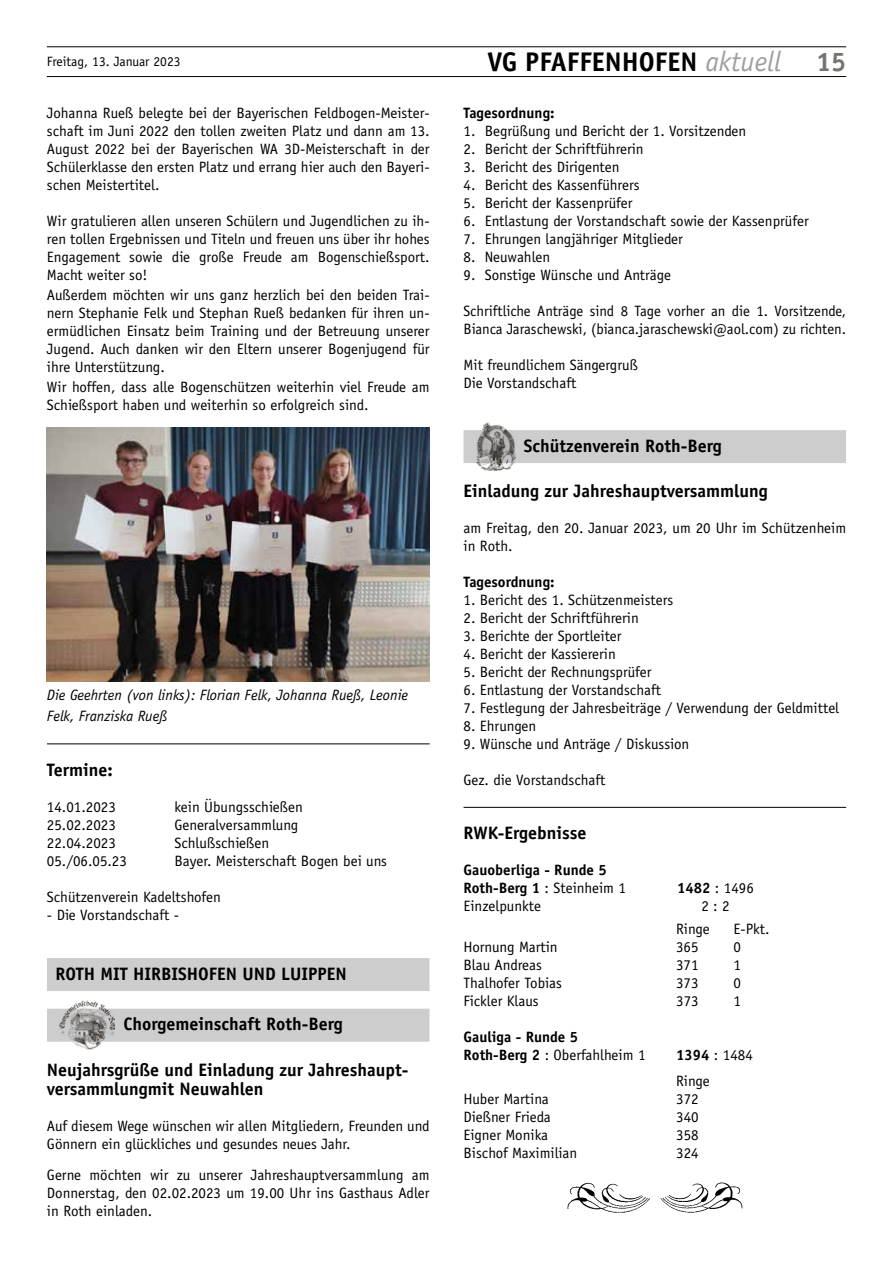
<style>
.page{position:relative;width:893px;height:1263px;background:#fff}
.page>*{position:absolute;margin:0;border:0;box-sizing:border-box;transform-origin:0 0}
.t1{font:700 27px "Officina Sans";color:#000}
.t2{font:700 27px "Officina Sans";color:#787370}
.t3{font:700 18px/19.5px "Officina Sans";color:#000}
.t4{font:15px/18px "Officina Sans";color:#000}
.t5{font:700 15px/18px "Officina Sans";color:#000}
.t6{font:italic 15px/21.6px "Officina Sans";color:#000}
.t7{font:13.5px "Officina Sans";color:#000}
.s1{font-weight:400;font-style:italic;font-size:28.35px;color:#a19f9d}
.s2{font-weight:400}
.s3{font-weight:700}
</style>
<div class="page">
<hr style="left:47px;top:76px;width:799px;height:1px;background:#000">
<hr style="left:47px;top:47px;width:799px;height:1px;background:#000">
<hr style="left:47px;top:744px;width:383px;height:1px;background:#000">
<img style="left:47px;top:428px;width:383px;height:254px">
<div style="left:47px;top:958px;width:382px;height:33px;background:#cecdcd"></div>
<div style="left:47px;top:1009px;width:382px;height:33px;background:#cecdcd"></div>
<img style="left:60px;top:1000px;width:55px;height:50px">
<hr style="left:463px;top:807px;width:383px;height:1px;background:#000">
<div style="left:463px;top:430px;width:383px;height:33px;background:#cecdcd"></div>
<img style="left:476px;top:422px;width:39px;height:49px">
<img style="left:567px;top:1182px;width:176px;height:31px">
<h1 class="t1" style="left:487px;top:45px;width:295px">VG PFAFFENHOFEN <span class="s1">aktuell</span></h1>
<p class="t7" style="left:47px;top:53px;width:135px">Freitag, 13. Januar 2023</p>
<h1 class="t2" style="left:816px;top:45px;width:32px">15</h1>
<p class="t4" style="left:47px;top:104px;width:384px;text-align:justify">Johanna Rueß belegte bei der Bayerischen Feldbogen-Meister&shy;schaft im Juni 2022 den tollen zweiten Platz und dann am 13.<br>August 2022 bei der Bayerischen WA 3D-Meisterschaft in der Schülerklasse den ersten Platz und errang hier auch den Bayeri&shy;schen Meistertitel.</p>
<p class="t4" style="left:47px;top:212px;width:384px;text-align:justify">Wir gratulieren allen unseren Schülern und Jugendlichen zu ih&shy;ren tollen Ergebnissen und Titeln und freuen uns über ihr hohes Engagement sowie die große Freude am Bogenschießsport.<br>Macht weiter so!</p>
<p class="t4" style="left:47px;top:286px;width:384px;text-align:justify">Außerdem möchten wir uns ganz herzlich bei den beiden Trai&shy;nern Stephanie Felk und Stephan Rueß bedanken für ihren un&shy;ermüdlichen Einsatz beim Training und der Betreuung unserer Jugend. Auch danken wir den Eltern unserer Bogenjugend für ihre Unterstützung.</p>
<p class="t4" style="left:47px;top:378px;width:384px">Wir hoffen, dass alle Bogenschützen weiterhin viel Freude am<br>Schießsport haben und weiterhin so erfolgreich sind.</p>
<p class="t5" style="left:463px;top:104px;width:93px">Tagesordnung:</p>
<p class="t4" style="left:463px;top:122px;width:284px">1. Begrüßung und Bericht der 1. Vorsitzenden</p>
<p class="t4" style="left:463px;top:140px;width:182px">2. Bericht der Schriftführerin</p>
<p class="t4" style="left:463px;top:158px;width:158px">3. Bericht des Dirigenten</p>
<p class="t4" style="left:463px;top:176px;width:178px">4. Bericht des Kassenführers</p>
<p class="t4" style="left:463px;top:194px;width:171px">5. Bericht der Kassenprüfer</p>
<p class="t4" style="left:463px;top:212px;width:347px">6. Entlastung der Vorstandschaft sowie der Kassenprüfer</p>
<p class="t4" style="left:463px;top:230px;width:221px">7. Ehrungen langjähriger Mitglieder</p>
<p class="t4" style="left:463px;top:248px;width:88px">8. Neuwahlen</p>
<p class="t4" style="left:463px;top:266px;width:209px">9. Sonstige Wünsche und Anträge</p>
<p class="t4" style="left:463px;top:302px;width:384px">Schriftliche Anträge sind 8 Tage vorher an die 1. Vorsitzende,<br>Bianca Jaraschewski, (bianca.jaraschewski@aol.com) zu richten.</p>
<p class="t4" style="left:463px;top:356px;width:176px">Mit freundlichem Sängergruß<br>Die Vorstandschaft</p>
<p class="t6" style="left:47px;top:684px;width:363px">Die Geehrten (von links): Florian Felk, Johanna Rueß, Leonie<br>Felk, Franziska Rueß</p>
<p class="t3" style="left:47px;top:760px;width:68px">Termine:</p>
<p class="t4" style="left:47px;top:798px;width:70px">14.01.2023</p>
<p class="t4" style="left:175px;top:798px;width:130px">kein Übungsschießen</p>
<p class="t4" style="left:47px;top:816px;width:70px">25.02.2023</p>
<p class="t4" style="left:175px;top:816px;width:125px">Generalversammlung</p>
<p class="t4" style="left:47px;top:834px;width:70px">22.04.2023</p>
<p class="t4" style="left:175px;top:834px;width:96px">Schlußschießen</p>
<p class="t4" style="left:47px;top:852px;width:81px">05./06.05.23</p>
<p class="t4" style="left:175px;top:852px;width:214px">Bayer. Meisterschaft Bogen bei uns</p>
<p class="t4" style="left:47px;top:888px;width:175px">Schützenverein Kadeltshofen</p>
<p class="t4" style="left:47px;top:906px;width:134px">- Die Vorstandschaft -</p>
<p class="t3" style="left:55px;top:964px;width:293px">ROTH MIT HIRBISHOFEN UND LUIPPEN</p>
<p class="t3" style="left:123px;top:1014px;width:221px">Chorgemeinschaft Roth-Berg</p>
<p class="t3" style="left:47px;top:1060px;width:363px">Neujahrsgrüße und Einladung zur Jahreshaupt&shy;versammlungmit Neuwahlen</p>
<p class="t4" style="left:47px;top:1117px;width:384px">Auf diesem Wege wünschen wir allen Mitgliedern, Freunden und<br>Gönnern ein glückliches und gesundes neues Jahr.</p>
<p class="t4" style="left:47px;top:1166px;width:384px;text-align:justify">Gerne möchten wir zu unserer Jahreshauptversammlung am Donnerstag, den 02.02.2023 um 19.00 Uhr ins Gasthaus Adler in Roth einladen.</p>
<p class="t3" style="left:524px;top:436px;width:199px">Schützenverein Roth-Berg</p>
<p class="t3" style="left:463px;top:481px;width:306px">Einladung zur Jahreshauptversammlung</p>
<p class="t4" style="left:463px;top:519px;width:384px">am Freitag, den 20. Januar 2023, um 20 Uhr im Schützenheim in Roth.</p>
<p class="t5" style="left:463px;top:573px;width:93px">Tagesordnung:</p>
<p class="t4" style="left:463px;top:591px;width:211px">1. Bericht des 1. Schützenmeisters</p>
<p class="t4" style="left:463px;top:609px;width:177px">2. Bericht der Schriftführerin</p>
<p class="t4" style="left:463px;top:627px;width:160px">3. Berichte der Sportleiter</p>
<p class="t4" style="left:463px;top:645px;width:154px">4. Bericht der Kassiererin</p>
<p class="t4" style="left:463px;top:663px;width:190px">5. Bericht der Rechnungsprüfer</p>
<p class="t4" style="left:463px;top:681px;width:199px">6. Entlastung der Vorstandschaft</p>
<p class="t4" style="left:463px;top:699px;width:377px">7. Festlegung der Jahresbeiträge / Verwendung der Geldmittel</p>
<p class="t4" style="left:463px;top:717px;width:74px">8. Ehrungen</p>
<p class="t4" style="left:463px;top:735px;width:227px">9. Wünsche und Anträge / Diskussion</p>
<p class="t4" style="left:463px;top:771px;width:143px">Gez. die Vorstandschaft</p>
<p class="t3" style="left:463px;top:823px;width:125px">RWK-Ergebnisse</p>
<p class="t5" style="left:463px;top:861px;width:164px">Gauoberliga - Runde 5<br>Roth-Berg 1 <span class="s2">: Steinheim 1</span></p>
<p class="t4" style="left:677px;top:879px;width:78px"><span class="s3">1482</span> : 1496</p>
<p class="t4" style="left:463px;top:897px;width:79px">Einzelpunkte</p>
<p class="t4" style="left:676px;top:895px;width:55px;line-height:22.2px;text-indent:25px">2 : 2<br>Ringe</p>
<p class="t4" style="left:733px;top:920px;width:38px">E-Pkt.</p>
<p class="t4" style="left:463px;top:938px;width:96px">Hornung Martin</p>
<p class="t4" style="left:676px;top:938px;width:24px">365</p>
<p class="t4" style="left:733px;top:938px;width:9px">0</p>
<p class="t4" style="left:463px;top:956px;width:80px">Blau Andreas</p>
<p class="t4" style="left:676px;top:956px;width:24px">371</p>
<p class="t4" style="left:733px;top:956px;width:9px">1</p>
<p class="t4" style="left:463px;top:974px;width:100px">Thalhofer Tobias</p>
<p class="t4" style="left:676px;top:974px;width:24px">373</p>
<p class="t4" style="left:733px;top:974px;width:9px">0</p>
<p class="t4" style="left:463px;top:992px;width:77px">Fickler Klaus</p>
<p class="t4" style="left:676px;top:992px;width:24px">373</p>
<p class="t4" style="left:734px;top:992px;width:9px">1</p>
<p class="t5" style="left:464px;top:1027px;width:183px">Gauliga - Runde 5<br>Roth-Berg 2 <span class="s2">: Oberfahlheim 1</span></p>
<p class="t4" style="left:676px;top:1041px;width:78px;line-height:26.5px"><span class="s3">1394</span> : 1484<br>Ringe</p>
<p class="t4" style="left:464px;top:1090px;width:87px">Huber Martina</p>
<p class="t4" style="left:676px;top:1090px;width:24px">372</p>
<p class="t4" style="left:464px;top:1108px;width:89px">Dießner Frieda</p>
<p class="t4" style="left:676px;top:1108px;width:24px">340</p>
<p class="t4" style="left:464px;top:1126px;width:86px">Eigner Monika</p>
<p class="t4" style="left:676px;top:1126px;width:24px">358</p>
<p class="t4" style="left:464px;top:1144px;width:115px">Bischof Maximilian</p>
<p class="t4" style="left:676px;top:1144px;width:24px">324</p>
</div>
